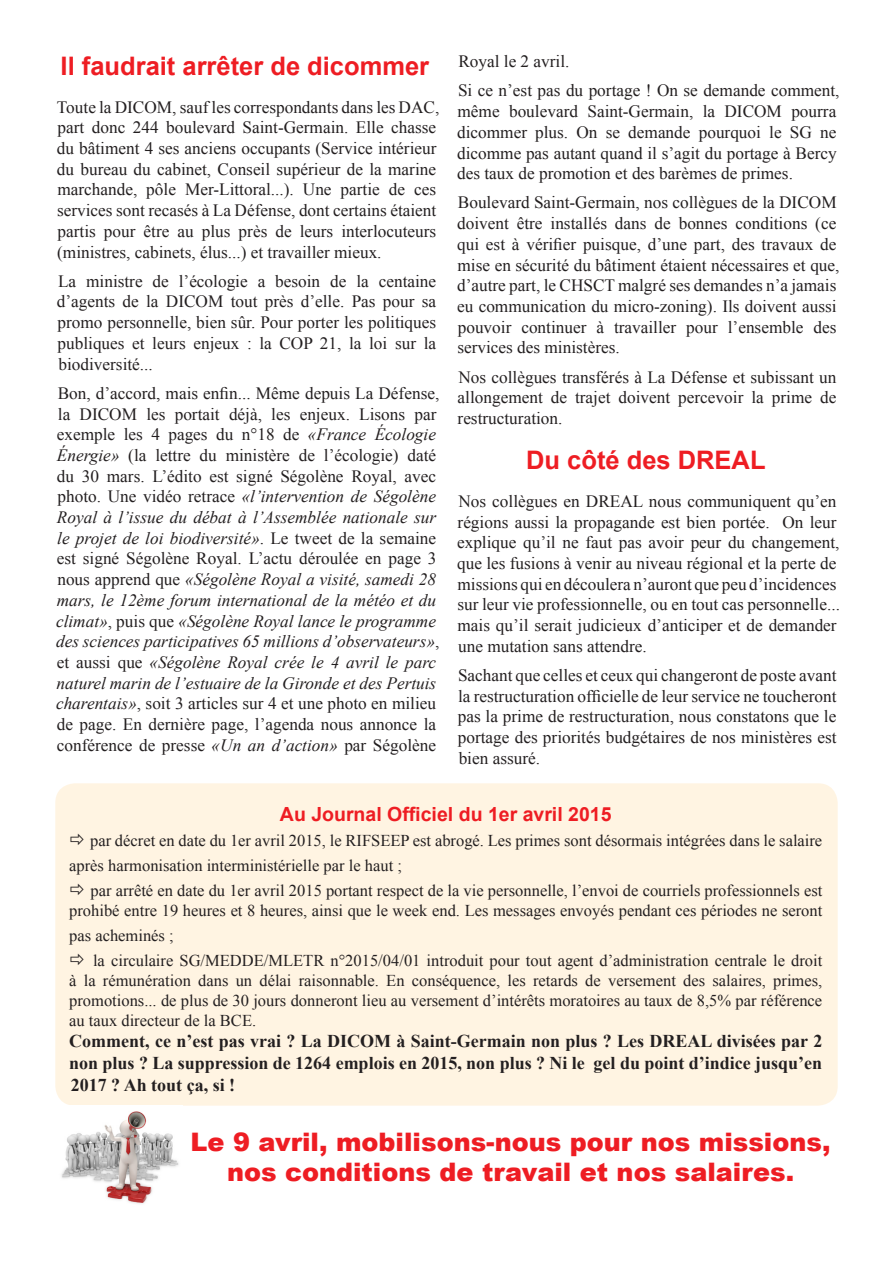
<style>
.page{position:relative;width:893px;height:1263px;background:#fff}
.page>*{position:absolute;margin:0;border:0;box-sizing:border-box;transform-origin:0 0}
.t1{font:900 25.5px "Arial";color:#ee1d23}
.t2{font:700 25.5px "Arial";color:#ee1d23}
.t3{font:700 19.5px "Arial";color:#ee1d23}
.t4{font:700 18px/21.6px "Times New Roman";color:#231f20;text-align:justify}
.t5{font:17.25px/20.7px "Times New Roman";color:#231f20}
.t6{font:16.5px/19.8px "Times New Roman";color:#231f20}
.s1{font-style:italic}
</style>
<div class="page">
<div style="left:55px;top:783px;width:783px;height:323px;background:#fff4e2;border-radius:20px"></div>
<img style="left:61px;top:1111px;width:118px;height:93px">
<p class="t2" style="left:61px;top:49px;width:370px">Il faudrait arrêter de dicommer</p>
<p class="t5" style="left:57px;top:96px;width:384px">Toute la DICOM, sauf les correspondants dans les DAC, part donc 244 boulevard Saint-Germain. Elle chasse du bâtiment 4 ses anciens occupants (Service intérieur du bureau du cabinet, Conseil supérieur de la marine marchande, pôle Mer-Littoral...). Une partie de ces services sont recasés à La Défense, dont certains étaient partis pour être au plus près de leurs interlocuteurs (ministres, cabinets, élus...) et travailler mieux.</p>
<p class="t5" style="left:57px;top:270px;width:381px;text-align:justify">La ministre de l’écologie a besoin de la centaine d’agents de la DICOM tout près d’elle. Pas pour sa promo personnelle, bien sûr. Pour porter les politiques publiques et leurs enjeux : la COP 21, la loi sur la biodiversité...</p>
<p class="t5" style="left:56px;top:382px;width:385px">Bon, d’accord, mais enfin... Même depuis La Défense, la DICOM les portait déjà, les enjeux. Lisons par exemple les 4 pages du n°18 de <span class="s1">«France Écologie Énergie»</span> (la lettre du ministère de l’écologie) daté du 30 mars. L’édito est signé Ségolène Royal, avec photo. Une vidéo retrace <span class="s1">«l’intervention de Ségolène Royal à l’issue du débat à l’Assemblée nationale sur le projet de loi biodiversité»</span>. Le tweet de la semaine est signé Ségolène Royal. L’actu déroulée en page 3 nous apprend que <span class="s1">«Ségolène Royal a visité, samedi 28 mars, le 12ème forum international de la météo et du climat»</span>, puis que <span class="s1">«Ségolène Royal lance le programme des sciences participatives 65 millions d’observateurs»</span>, et aussi que <span class="s1">«Ségolène Royal crée le 4 avril le parc naturel marin de l’estuaire de la Gironde et des Pertuis charentais»</span>, soit 3 articles sur 4 et une photo en milieu de page. En dernière page, l’agenda nous annonce la conférence de presse <span class="s1">«Un an d’action»</span> par Ségolène</p>
<p class="t5" style="left:458px;top:51px;width:113px">Royal le 2 avril.</p>
<p class="t5" style="left:457px;top:80px;width:384px">Si ce n’est pas du portage ! On se demande comment, même boulevard Saint-Germain, la DICOM pourra dicommer plus. On se demande pourquoi le SG ne dicomme pas autant quand il s’agit du portage à Bercy des taux de promotion et des barèmes de primes.</p>
<p class="t5" style="left:457px;top:192px;width:384px">Boulevard Saint-Germain, nos collègues de la DICOM doivent être installés dans de bonnes conditions (ce qui est à vérifier puisque, d’une part, des travaux de mise en sécurité du bâtiment étaient nécessaires et que, d’autre part, le CHSCT malgré ses demandes n’a jamais eu communication du micro-zoning). Ils doivent aussi pouvoir continuer à travailler pour l’ensemble des services des ministères.</p>
<p class="t5" style="left:458px;top:366px;width:380px;text-align:justify">Nos collègues transférés à La Défense et subissant un allongement de trajet doivent percevoir la prime de restructuration.</p>
<p class="t2" style="left:526px;top:443px;width:241px">Du côté des DREAL</p>
<p class="t5" style="left:457px;top:490px;width:384px">Nos collègues en DREAL nous communiquent qu’en régions aussi la propagande est bien portée. On leur explique qu’il ne faut pas avoir peur du changement, que les fusions à venir au niveau régional et la perte de missions qui en découlera n’auront que peu d’incidences sur leur vie professionnelle, ou en tout cas personnelle... mais qu’il serait judicieux d’anticiper et de demander une mutation sans attendre.</p>
<p class="t5" style="left:458px;top:665px;width:380px;text-align:justify">Sachant que celles et ceux qui changeront de poste avant la restructuration officielle de leur service ne toucheront pas la prime de restructuration, nous constatons que le portage des priorités budgétaires de nos ministères est bien assuré.</p>
<p class="t3" style="left:280px;top:801px;width:333px">Au Journal Officiel du 1er avril 2015</p>
<p class="t6" style="left:69px;top:827px;width:755px;line-height:25.2px;text-indent:21px">par décret en date du 1er avril 2015, le RIFSEEP est abrogé. Les primes sont désormais intégrées dans le salaire après harmonisation interministérielle par le haut ;</p>
<p class="t6" style="left:69px;top:880px;width:755px;text-align:right">par arrêté en date du 1er avril 2015 portant respect de la vie personnelle, l’envoi de courriels professionnels est prohibé entre 19 heures et 8 heures, ainsi que le week end. Les messages envoyés pendant ces périodes ne seront</p>
<p class="t6" style="left:69px;top:925px;width:106px">pas acheminés ;</p>
<p class="t6" style="left:69px;top:951px;width:755px;text-align:justify;text-indent:24px">la circulaire SG/MEDDE/MLETR n°2015/04/01 introduit pour tout agent d’administration centrale le droit à la rémunération dans un délai raisonnable. En conséquence, les retards de versement des salaires, primes, promotions... de plus de 30 jours donneront lieu au versement d’intérêts moratoires au taux de 8,5% par référence au taux directeur de la BCE.</p>
<p class="t4" style="left:69px;top:1030px;width:755px">Comment, ce n’est pas vrai ? La DICOM à Saint-Germain non plus ? Les DREAL divisées par 2 non plus ? La suppression de 1264 emplois en 2015, non plus ? Ni le gel du point d’indice jusqu’en 2017 ? Ah tout ça, si !</p>
<p class="t1" style="left:191px;top:1123px;width:641px">Le 9 avril, mobilisons-nous pour nos missions,</p>
<p class="t1" style="left:227px;top:1153px;width:569px">nos conditions de travail et nos salaires.</p>
</div>
